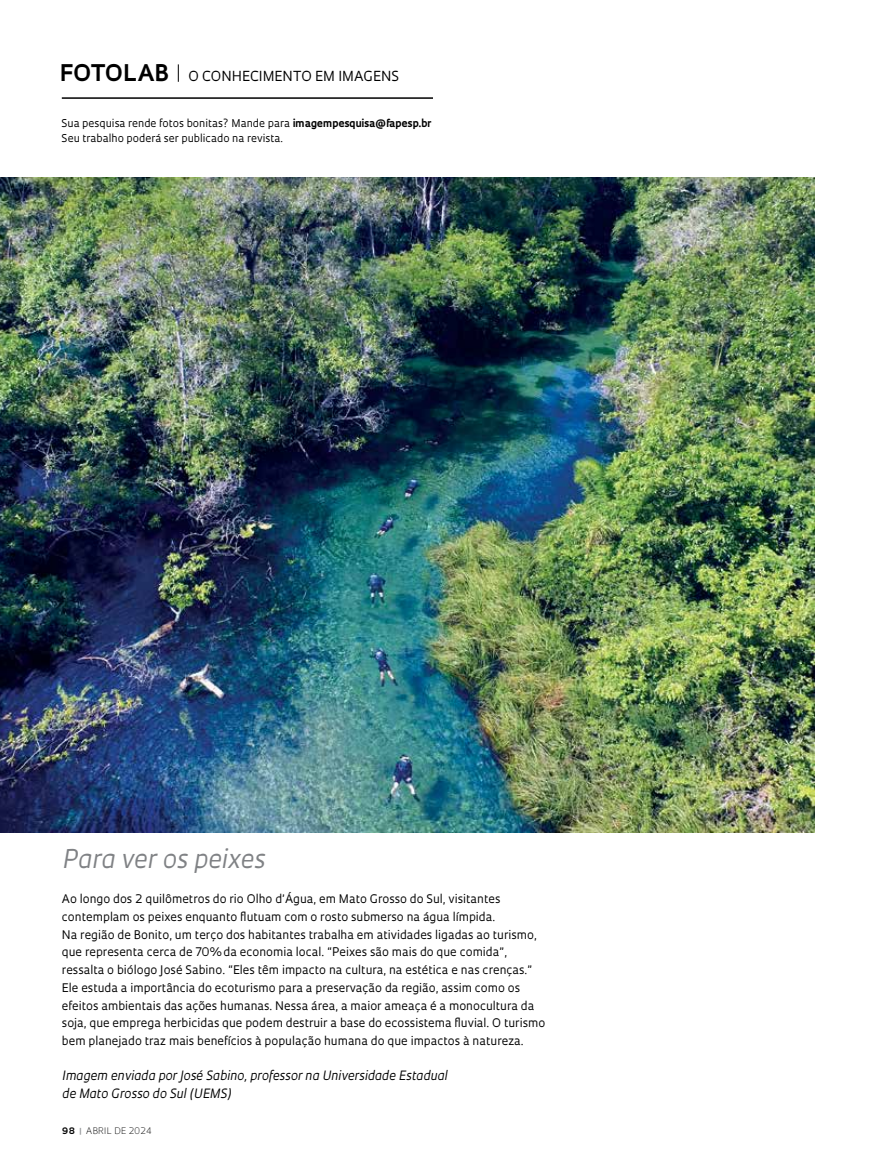
<style>
.page{position:relative;width:885px;height:1169px;background:#fff}
.page>*{position:absolute;margin:0;border:0;box-sizing:border-box;transform-origin:0 0}
.t1{font:italic 25.05px "Oculum";color:#808285}
.t2{font:700 22.35px "Oculum";letter-spacing:.015em;color:#000}
.t3{font:13.5px "Oculum";letter-spacing:.005em;color:#000}
.t4{font:italic 12.6px/17.7px "Oculum";color:#000}
.t5{font:11.55px/17.7px "Oculum";color:#000}
.t6{font:10.5px/15px "Oculum";color:#000}
.t7{font:300 8.7px "Oculum";letter-spacing:.015em;color:#000}
.s1{font-weight:700}
.s2{font-weight:700;color:#939598}
</style>
<div class="page">
<img style="left:0;top:177px;width:814px;height:655px">
<hr style="left:62px;top:97px;width:371px;height:2px;background:#000">
<svg style="left:178px;top:64px;width:1px;height:18px"></svg>
<h2 class="t2" style="left:59px;top:58px;width:110px">FOTOLAB</h2>
<p class="t6" style="left:62px;top:115px;width:371px">Sua pesquisa rende fotos bonitas? Mande para <span class="s1">imagempesquisa@fapesp.br<br></span>Seu trabalho poderá ser publicado na revista.</p>
<p class="t3" style="left:189px;top:67px;width:212px">O CONHECIMENTO EM IMAGENS</p>
<h1 class="t1" style="left:62px;top:842px;width:204px">Para ver os peixes</h1>
<p class="t5" style="left:62px;top:889px;width:485px">Ao longo dos 2 quilômetros do rio Olho d’Água, em Mato Grosso do Sul, visitantes contemplam os peixes enquanto flutuam com o rosto submerso na água límpida.<br>Na região de Bonito, um terço dos habitantes trabalha em atividades ligadas ao turismo, que representa cerca de 70% da economia local. “Peixes são mais do que comida”, ressalta o biólogo José Sabino. “Eles têm impacto na cultura, na estética e nas crenças.” Ele estuda a importância do ecoturismo para a preservação da região, assim como os efeitos ambientais das ações humanas. Nessa área, a maior ameaça é a monocultura da soja, que emprega herbicidas que podem destruir a base do ecossistema fluvial. O turismo bem planejado traz mais benefícios à população humana do que impactos à natureza.</p>
<p class="t4" style="left:62px;top:1066px;width:387px">Imagem enviada por José Sabino, professor na Universidade Estadual de Mato Grosso do Sul (UEMS)</p>
<p class="t7" style="left:62px;top:1124px;width:91px"><span class="s1">98</span> <span class="s2">|</span> ABRIL DE 2024</p>
</div>
